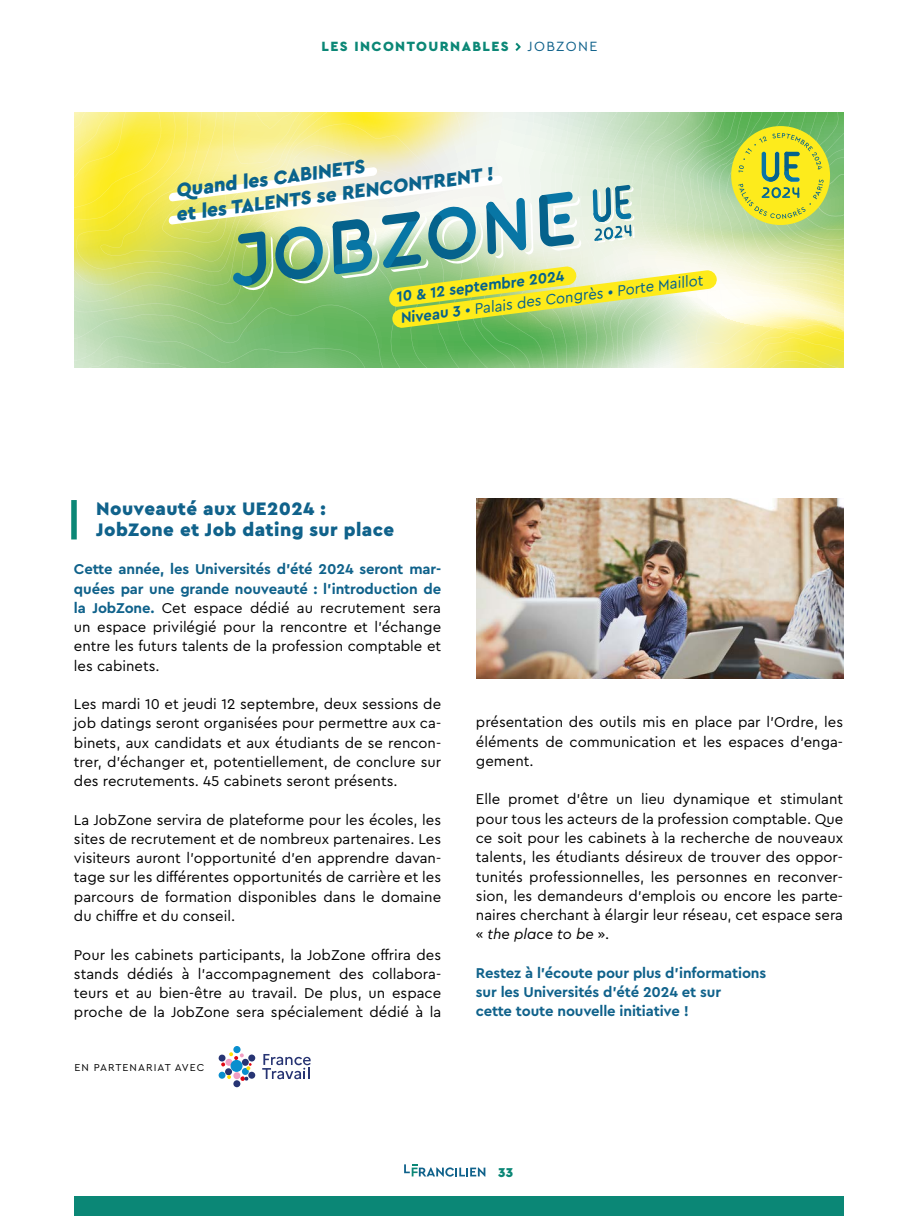
<style>
.page{position:relative;width:918px;height:1216px;background:#fff}
.page>*{position:absolute;margin:0;border:0;box-sizing:border-box;transform-origin:0 0}
.t1{font:900 20.12px/23.4px "Cera Pro";color:#0a638c}
.INNEST_INTERTITRE{font:900 18.9px "Cera Pro";letter-spacing:.02em;color:#10628b}
.t2{font:15.4px/21.2px "Cera Pro";color:#05628c}
.t3{font:14.88px/19.2px "Cera Pro";color:#000;text-align:justify}
.t4{font:700 14.88px/19.2px "Cera Pro";letter-spacing:-.01em;color:#10628b}
.t5{font:900 14px "Cera Pro";letter-spacing:.1em;color:#0b8776}
.t6{font:14px "Cera Pro";letter-spacing:.1em;color:#10628b}
.t7{font:900 13.47px "Cera Pro";color:#0b8776}
.t8{font:10.5px "Cera Pro";letter-spacing:.1em;color:#000}
.s1{font-weight:700}
.s2{font-weight:700;color:#10628b}
.s3{font-style:italic}
</style>
<div class="page">
<svg style="left:515px;top:43px;width:6px;height:8px"></svg>
<svg style="left:404px;top:1164px;width:81px;height:12px"></svg>
<div style="left:74px;top:1196px;width:769px;height:19px;background:#0b8776"></div>
<div style="left:71px;top:500px;width:6px;height:39px;background:#0b8776"></div>
<svg style="left:75px;top:112px;width:768px;height:256px;background:#c6db93"></svg>
<img style="left:476px;top:499px;width:367px;height:179px">
<div style="left:248px;top:1071px;width:7px;height:7px;background:#273473;border-radius:50%"></div>
<div style="left:233px;top:1080px;width:7px;height:7px;background:#273473;border-radius:50%"></div>
<div style="left:248px;top:1054px;width:7px;height:7px;background:#273473;border-radius:50%"></div>
<svg style="left:218px;top:1054px;width:8px;height:7px"></svg>
<svg style="left:221px;top:1052px;width:31px;height:28px"></svg>
<svg style="left:233px;top:1045px;width:7px;height:8px"></svg>
<div style="left:219px;top:1071px;width:6px;height:7px;background:#088ece;border-radius:50%"></div>
<div style="left:230px;top:1059px;width:12px;height:12px;background:#088ece;border-radius:50%"></div>
<svg style="left:262px;top:1054px;width:49px;height:25px"></svg>
<p class="t5" style="left:321px;top:37px;width:189px">LES INCONTOURNABLES</p>
<p class="t6" style="left:527px;top:37px;width:71px">JOBZONE</p>
<p class="t1" style="left:172px;top:178px;width:321px;rotate:-7deg">Quand les CABINETS<br>et les TALENTS se RENCONTRENT !</p>
<p class="t2" style="left:395px;top:285px;width:308px;rotate:-7deg"><span class="s1">10 &amp; 12 septembre 2024<br>Niveau 3</span> • Palais des Congrès • Porte Maillot</p>
<p class="INNEST_INTERTITRE" style="left:96px;top:496px;width:231px">Nouveauté aux UE2024 :</p>
<p class="INNEST_INTERTITRE" style="left:96px;top:517px;width:299px">JobZone et Job dating sur place</p>
<p class="t3" style="left:74px;top:559px;width:369px"><span class="s2">Cette année, les Universités d’été 2024 seront mar&shy;quées par une grande nouveauté : l’introduction de la JobZone.</span> Cet espace dédié au recrutement sera un espace privilégié pour la rencontre et l’échange entre les futurs talents de la profession comptable et les cabinets.</p>
<p class="t3" style="left:74px;top:694px;width:369px">Les mardi 10 et jeudi 12 septembre, deux sessions de job datings seront organisées pour permettre aux ca&shy;binets, aux candidats et aux étudiants de se rencon&shy;trer, d’échanger et, potentiellement, de conclure sur des recrutements. 45 cabinets seront présents.</p>
<p class="t3" style="left:74px;top:809px;width:369px">La JobZone servira de plateforme pour les écoles, les sites de recrutement et de nombreux partenaires. Les visiteurs auront l’opportunité d’en apprendre davan&shy;tage sur les différentes opportunités de carrière et les parcours de formation disponibles dans le domaine du chiffre et du conseil.</p>
<p class="t3" style="left:74px;top:944px;width:369px">Pour les cabinets participants, la JobZone offrira des stands dédiés à l’accompagnement des collabora&shy;teurs et au bien-être au travail. De plus, un espace proche de la JobZone sera spécialement dédié à la</p>
<p class="t8" style="left:74px;top:1060px;width:131px">EN PARTENARIAT AVEC</p>
<p class="t3" style="left:476px;top:712px;width:369px">présentation des outils mis en place par l’Ordre, les éléments de communication et les espaces d’enga&shy;gement.</p>
<p class="t3" style="left:476px;top:789px;width:369px">Elle promet d’être un lieu dynamique et stimulant pour tous les acteurs de la profession comptable. Que ce soit pour les cabinets à la recherche de nouveaux talents, les étudiants désireux de trouver des oppor&shy;tunités professionnelles, les personnes en reconver&shy;sion, les demandeurs d’emplois ou encore les parte&shy;naires cherchant à élargir leur réseau, cet espace sera « <span class="s3">the place to be</span> ».</p>
<p class="t4" style="left:476px;top:962px;width:292px">Restez à l’écoute pour plus d’informations sur les Universités d’été 2024 et sur</p>
<p class="t4" style="left:476px;top:1001px;width:215px">cette toute nouvelle initiative !</p>
<p class="t7" style="left:498px;top:1163px;width:16px">33</p>
</div>
